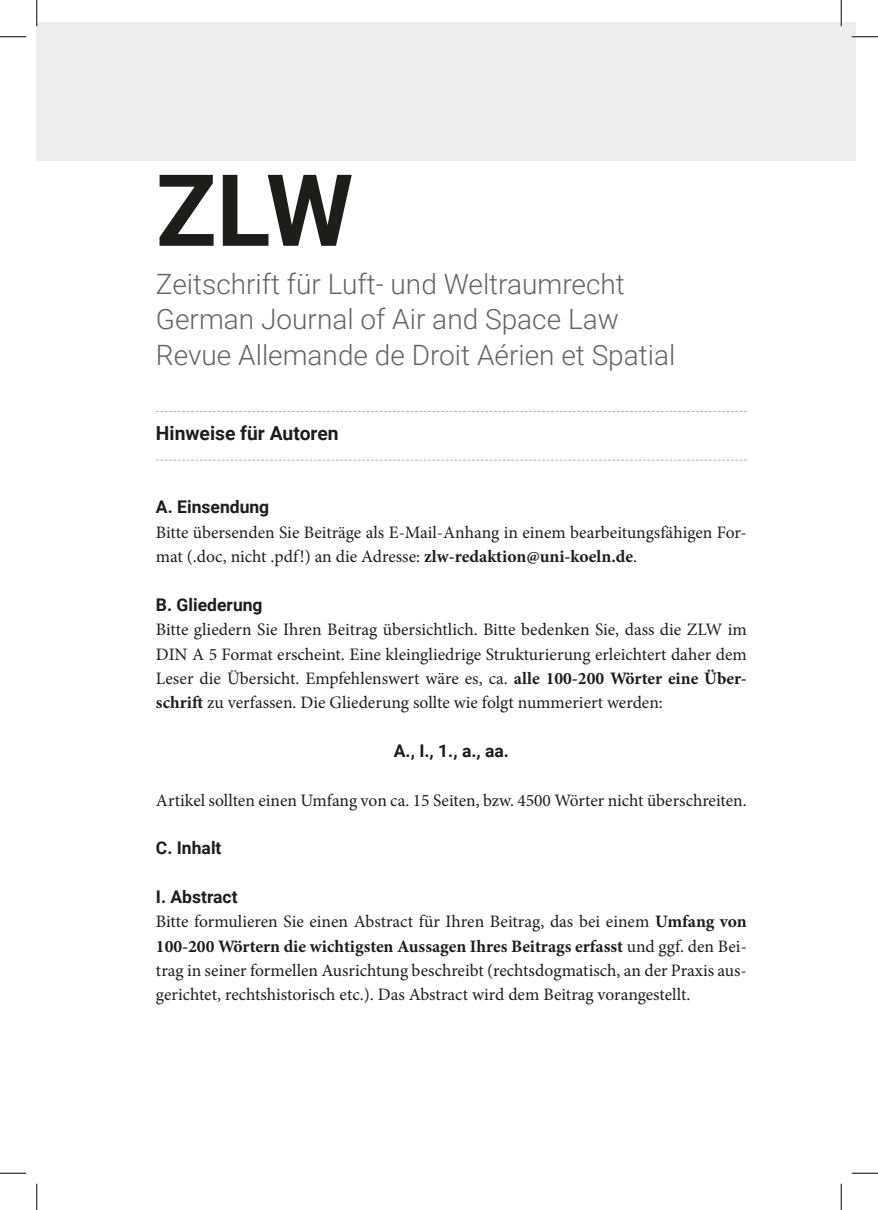
<style>
.page{position:relative;width:878px;height:1210px;background:#fff}
.page>*{position:absolute;margin:0;border:0;box-sizing:border-box;transform-origin:0 0}
.t1{font:700 99.75px "Roboto";color:#1d1d1b}
.t2{font:300 28px/35px "Roboto";color:#646463}
.t3{font:700 19.25px "Roboto";color:#1d1d1b}
.t4{font:17.5px/24.3px "Minion Pro";color:#1d1d1b;text-align:justify}
.t5{font:700 17.5px "Roboto";color:#1d1d1b}
.s1{font-weight:700}
</style>
<div class="page">
<div style="left:37px;top:22px;width:818px;height:139px;background:#ededed"></div>
<svg style="left:156px;top:411px;width:590px;height:1px"></svg>
<svg style="left:156px;top:460px;width:590px;height:1px"></svg>
<hr style="left:851px;top:36px;width:26px;height:2px;background:#fff">
<hr style="left:36px;top:0;width:2px;height:26px;background:#fff">
<hr style="left:839px;top:0;width:2px;height:26px;background:#fff">
<svg style="left:0;top:36px;width:26px;height:1px"></svg>
<svg style="left:851px;top:36px;width:26px;height:1px"></svg>
<svg style="left:0;top:1172px;width:26px;height:1px"></svg>
<svg style="left:851px;top:1172px;width:26px;height:1px"></svg>
<svg style="left:36px;top:0;width:1px;height:26px"></svg>
<svg style="left:36px;top:1183px;width:1px;height:26px"></svg>
<svg style="left:840px;top:0;width:1px;height:26px"></svg>
<svg style="left:840px;top:1183px;width:1px;height:26px"></svg>
<h1 class="t1" style="left:156px;top:140px;width:199px">ZLW</h1>
<h2 class="t2" style="left:156px;top:266px;width:520px">Zeitschrift für Luft- und Weltraumrecht<br>German Journal of Air and Space Law<br>Revue Allemande de Droit Aérien et Spatial</h2>
<p class="t3" style="left:156px;top:420px;width:184px">Hinweise für Autoren</p>
<p class="t5" style="left:156px;top:495px;width:115px">A. Einsendung</p>
<p class="t4" style="left:156px;top:520px;width:592px">Bitte übersenden Sie Beiträge als E-Mail-Anhang in einem bearbeitungsfähigen For&shy;mat (.doc, nicht .pdf!) an die Adresse: <span class="s1">zlw-redaktion@uni-koeln.de</span>.</p>
<p class="t5" style="left:156px;top:592px;width:108px">B. Gliederung</p>
<p class="t4" style="left:156px;top:617px;width:592px">Bitte gliedern Sie Ihren Beitrag übersichtlich. Bitte bedenken Sie, dass die ZLW im DIN A 5 Format erscheint. Eine kleingliedrige Strukturierung erleichtert daher dem Leser die Übersicht. Empfehlenswert wäre es, ca. <span class="s1">alle 100-200 Wörter eine Über&shy;schrift</span> zu verfassen. Die Gliederung sollte wie folgt nummeriert werden:</p>
<p class="t5" style="left:393px;top:738px;width:117px">A., I., 1., a., aa.</p>
<p class="t4" style="left:156px;top:788px;width:592px">Artikel sollten einen Umfang von ca. 15 Seiten, bzw. 4500 Wörter nicht überschreiten.</p>
<p class="t5" style="left:156px;top:835px;width:67px">C. Inhalt</p>
<p class="t5" style="left:156px;top:884px;width:83px">I. Abstract</p>
<p class="t4" style="left:156px;top:909px;width:592px">Bitte formulieren Sie einen Abstract für Ihren Beitrag, das bei einem <span class="s1">Umfang von 100-200 Wörtern die wichtigsten Aussagen Ihres Beitrags erfasst</span> und ggf. den Bei&shy;trag in seiner formellen Ausrichtung beschreibt (rechtsdogmatisch, an der Praxis aus&shy;gerichtet, rechtshistorisch etc.). Das Abstract wird dem Beitrag vorangestellt.</p>
</div>
